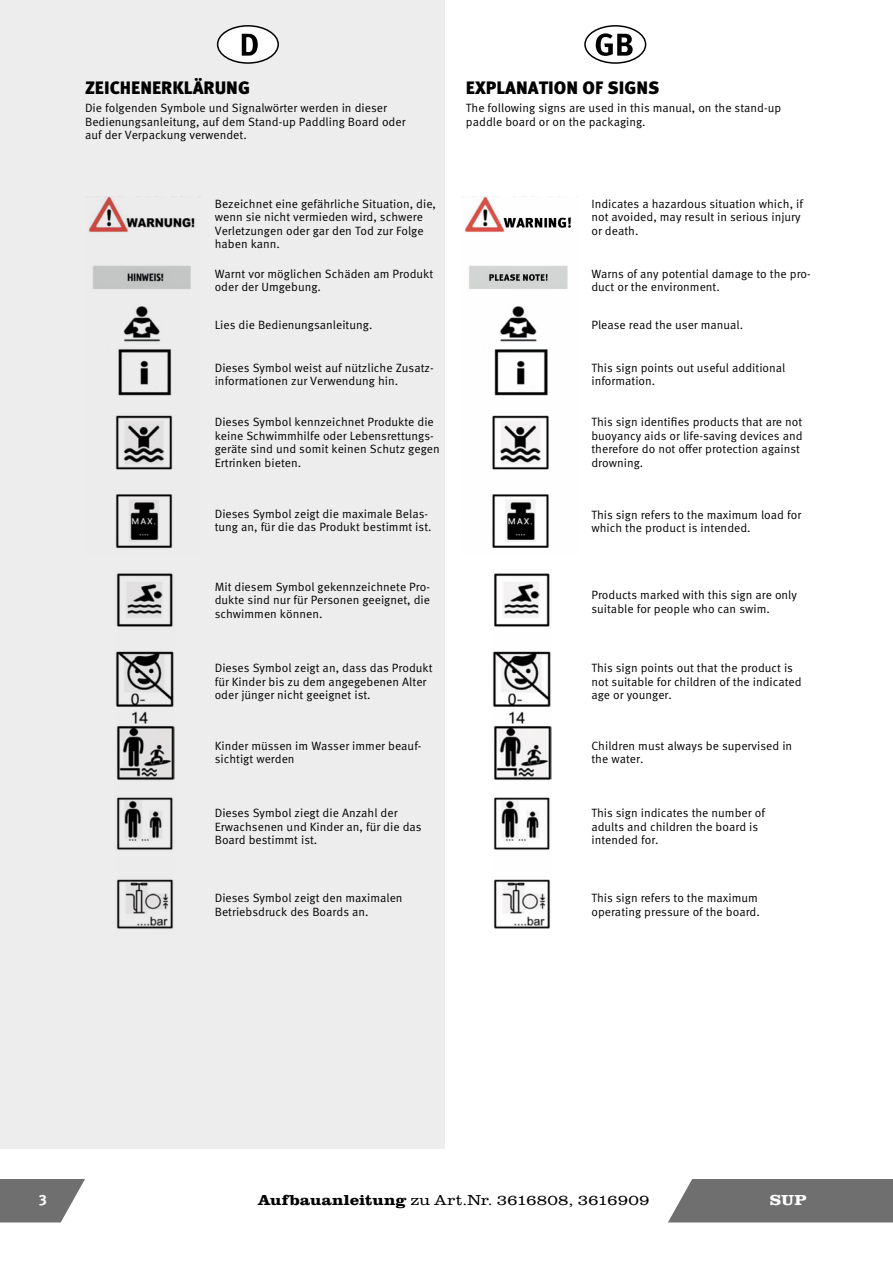
<style>
.page{position:relative;width:893px;height:1263px;background:#fff}
.page>*{position:absolute;margin:0;border:0;box-sizing:border-box;transform-origin:0 0}
.t1{font:900 18px "Meta Pro";color:#000}
.t2{font:300 15px "Clarendon URW";color:#000;scale:1.15 1}
.t3{font:700 15px "Clarendon URW";color:#fff;scale:1.14 1}
.t4{font:700 15px "Meta Pro";color:#fff}
.t5{font:12px/13.5px "Meta Pro Norm";color:#000}
.s1{font-weight:700}
</style>
<div class="page">
<div style="left:668px;top:1179px;width:225px;height:43px;background:#706f6f"></div>
<svg style="left:0;top:1179px;width:85px;height:43px"></svg>
<div style="left:0;top:0;width:445px;height:1148px;background:#ededed"></div>
<div style="left:584px;top:25px;width:62px;height:39px;border:2px solid #000;border-radius:50%"></div>
<svg style="left:596px;top:33px;width:37px;height:23px"></svg>
<div style="left:218px;top:26px;width:60px;height:37px;background:#fff;border-radius:50%"></div>
<div style="left:217px;top:25px;width:62px;height:39px;border:2px solid #000;border-radius:50%"></div>
<svg style="left:242px;top:34px;width:16px;height:22px"></svg>
<img style="left:88px;top:196px;width:113px;height:352px">
<img style="left:115px;top:573px;width:59px;height:356px">
<img style="left:464px;top:196px;width:114px;height:352px">
<img style="left:492px;top:573px;width:59px;height:356px">
<h1 class="t1" style="left:85px;top:74px;width:166px">ZEICHENERKLÄRUNG</h1>
<p class="t5" style="left:85px;top:100px;width:322px">Die folgenden Symbole und Signalwörter werden in dieser<br>Bedienungsanleitung, auf dem Stand-up Paddling Board oder auf der Verpackung verwendet.</p>
<h1 class="t1" style="left:466px;top:74px;width:195px">EXPLANATION OF SIGNS</h1>
<p class="t5" style="left:466px;top:100px;width:317px">The following signs are used in this manual, on the stand-up paddle board or on the packaging.</p>
<p class="t5" style="left:215px;top:196px;width:223px">Bezeichnet eine gefährliche Situation, die, wenn sie nicht vermieden wird, schwere Verletzungen oder gar den Tod zur Folge haben kann.</p>
<p class="t5" style="left:215px;top:266px;width:220px">Warnt vor möglichen Schäden am Produkt oder der Umgebung.</p>
<p class="t5" style="left:215px;top:318px;width:159px">Lies die Bedienungsanleitung.</p>
<p class="t5" style="left:215px;top:360px;width:220px">Dieses Symbol weist auf nützliche Zusatz&shy;informationen zur Verwendung hin.</p>
<p class="t5" style="left:215px;top:415px;width:226px">Dieses Symbol kennzeichnet Produkte die keine Schwimmhilfe oder Lebensrettungs&shy;geräte sind und somit keinen Schutz gegen Ertrinken bieten.</p>
<p class="t5" style="left:591px;top:196px;width:213px">Indicates a hazardous situation which, if not avoided, may result in serious injury or death.</p>
<p class="t5" style="left:591px;top:266px;width:221px">Warns of any potential damage to the pro&shy;duct or the environment.</p>
<p class="t5" style="left:591px;top:318px;width:153px">Please read the user manual.</p>
<p class="t5" style="left:591px;top:360px;width:195px">This sign points out useful additional information.</p>
<p class="t5" style="left:591px;top:415px;width:213px">This sign identifies products that are not buoyancy aids or life-saving devices and therefore do not offer protection against drowning.</p>
<p class="t5" style="left:215px;top:506px;width:218px">Dieses Symbol zeigt die maximale Belas&shy;tung an, für die das Produkt bestimmt ist.</p>
<p class="t5" style="left:591px;top:507px;width:211px">This sign refers to the maximum load for which the product is intended.</p>
<p class="t5" style="left:215px;top:579px;width:217px;text-align:justify">Mit diesem Symbol gekennzeichnete Pro&shy;dukte sind nur für Personen geeignet, die schwimmen können.</p>
<p class="t5" style="left:591px;top:588px;width:207px">Products marked with this sign are only suitable for people who can swim.</p>
<p class="t5" style="left:215px;top:660px;width:219px">Dieses Symbol zeigt an, dass das Produkt für Kinder bis zu dem angegebenen Alter oder jünger nicht geeignet ist.</p>
<p class="t5" style="left:215px;top:738px;width:208px">Kinder müssen im Wasser immer beauf&shy;sichtigt werden</p>
<p class="t5" style="left:591px;top:660px;width:212px">This sign points out that the product is not suitable for children of the indicated age or younger.</p>
<p class="t5" style="left:591px;top:738px;width:202px">Children must always be supervised in the water.</p>
<p class="t5" style="left:215px;top:805px;width:208px">Dieses Symbol ziegt die Anzahl der<br>Erwachsenen und Kinder an, für die das<br>Board bestimmt ist.</p>
<p class="t5" style="left:591px;top:805px;width:175px">This sign indicates the number of adults and children the board is intended for.</p>
<p class="t5" style="left:215px;top:891px;width:189px">Dieses Symbol zeigt den maximalen<br>Betriebsdruck des Boards an.</p>
<p class="t5" style="left:591px;top:891px;width:170px">This sign refers to the maximum operating pressure of the board.</p>
<p class="t4" style="left:39px;top:1188px;width:10px">3</p>
<p class="t2" style="left:258px;top:1190px;width:342px"><span class="s1">Aufbauanleitung</span> zu Art.Nr. 3616808, 3616909</p>
<p class="t3" style="left:770px;top:1189px;width:34px">SUP</p>
</div>
